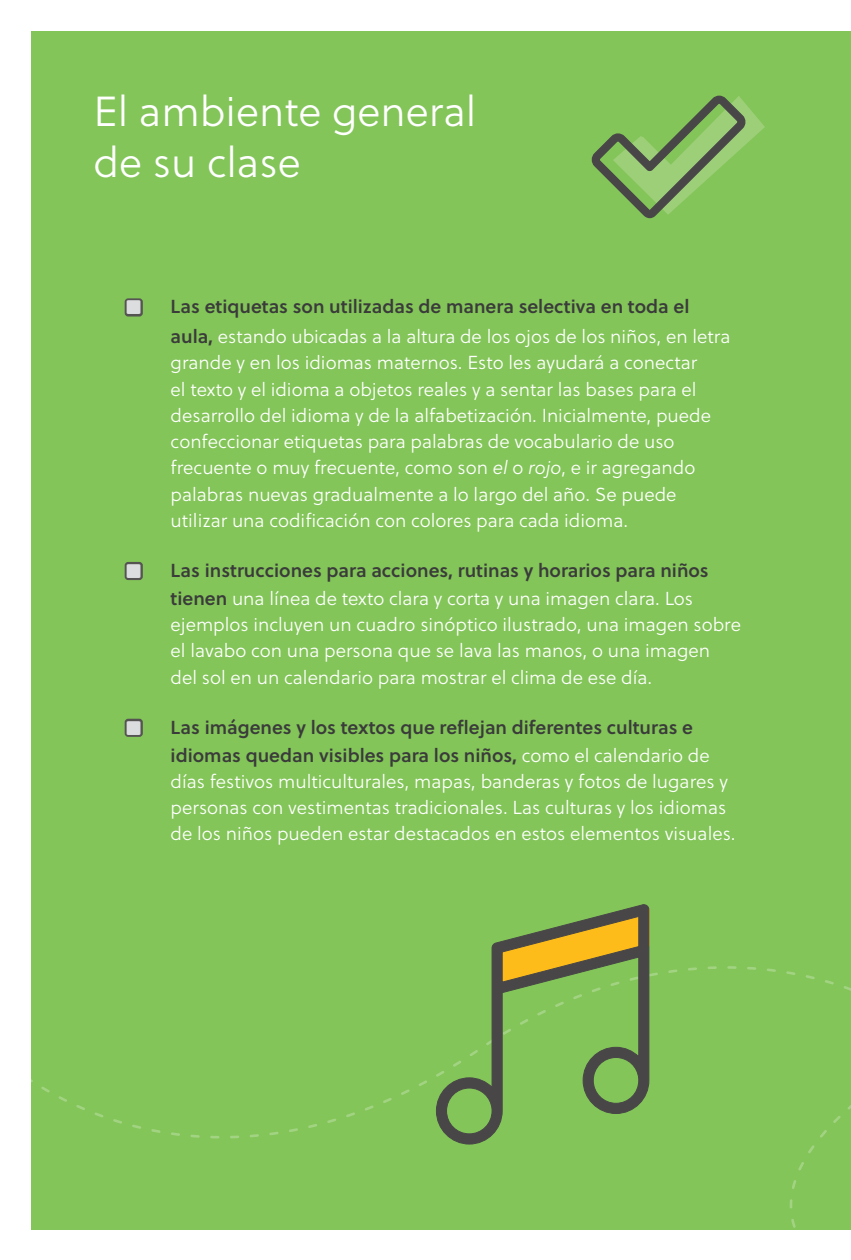
<style>
.page{position:relative;width:851px;height:1260px;background:#fff}
.page>*{position:absolute;margin:0;border:0;box-sizing:border-box;transform-origin:0 0}
.t1{font:42px/50.8px "Soleil Lt";color:#fff}
.t2{font:18.9px/26.2px "Soleil Lt";color:#fff}
.t3{font:18.9px/28px "Soleil Sb";color:#3a3b3a}
.s1{font-family:"Soleil Sb";color:#3a3b3a}
.s2{font-style:italic}
.s3{font-family:"Soleil Lt";color:#fff}
</style>
<div class="page">
<div style="left:32px;top:32px;width:818px;height:1198px;background:#83c559"></div>
<svg style="left:31px;top:966px;width:819px;height:264px"></svg>
<svg style="left:591px;top:95px;width:174px;height:124px"></svg>
<svg style="left:436px;top:904px;width:213px;height:241px"></svg>
<svg style="left:124px;top:298px;width:19px;height:19px"></svg>
<svg style="left:124px;top:562px;width:19px;height:18px"></svg>
<svg style="left:124px;top:718px;width:19px;height:19px"></svg>
<h1 class="t1" style="left:94px;top:86px;width:384px">El ambiente general de su clase</h1>
<p class="t3" style="left:171px;top:292px;width:520px">Las etiquetas son utilizadas de manera selectiva en toda el</p>
<p class="t2" style="left:171px;top:323px;width:561px"><span class="s1">aula,</span> estando ubicadas a la altura de los ojos de los niños, en letra grande y en los idiomas maternos. Esto les ayudará a conectar<br>el texto y el idioma a objetos reales y a sentar las bases para el desarrollo del idioma y de la alfabetización. Inicialmente, puede confeccionar etiquetas para palabras de vocabulario de uso frecuente o muy frecuente, como son <span class="s2">el</span> o <span class="s2">rojo</span>, e ir agregando palabras nuevas gradualmente a lo largo del año. Se puede utilizar una codificación con colores para cada idioma.</p>
<p class="t3" style="left:171px;top:555px;width:539px">Las instrucciones para acciones, rutinas y horarios para niños</p>
<p class="t2" style="left:171px;top:585px;width:572px"><span class="s1">tienen</span> una línea de texto clara y corta y una imagen clara. Los ejemplos incluyen un cuadro sinóptico ilustrado, una imagen sobre el lavabo con una persona que se lava las manos, o una imagen del sol en un calendario para mostrar el clima de ese día.</p>
<p class="t3" style="left:171px;top:712px;width:540px">Las imágenes y los textos que reflejan diferentes culturas e idiomas quedan visibles para los niños, <span class="s3">como el calendario de</span></p>
<p class="t2" style="left:171px;top:768px;width:566px">días festivos multiculturales, mapas, banderas y fotos de lugares y personas con vestimentas tradicionales. Las culturas y los idiomas de los niños pueden estar destacados en estos elementos visuales.</p>
</div>
